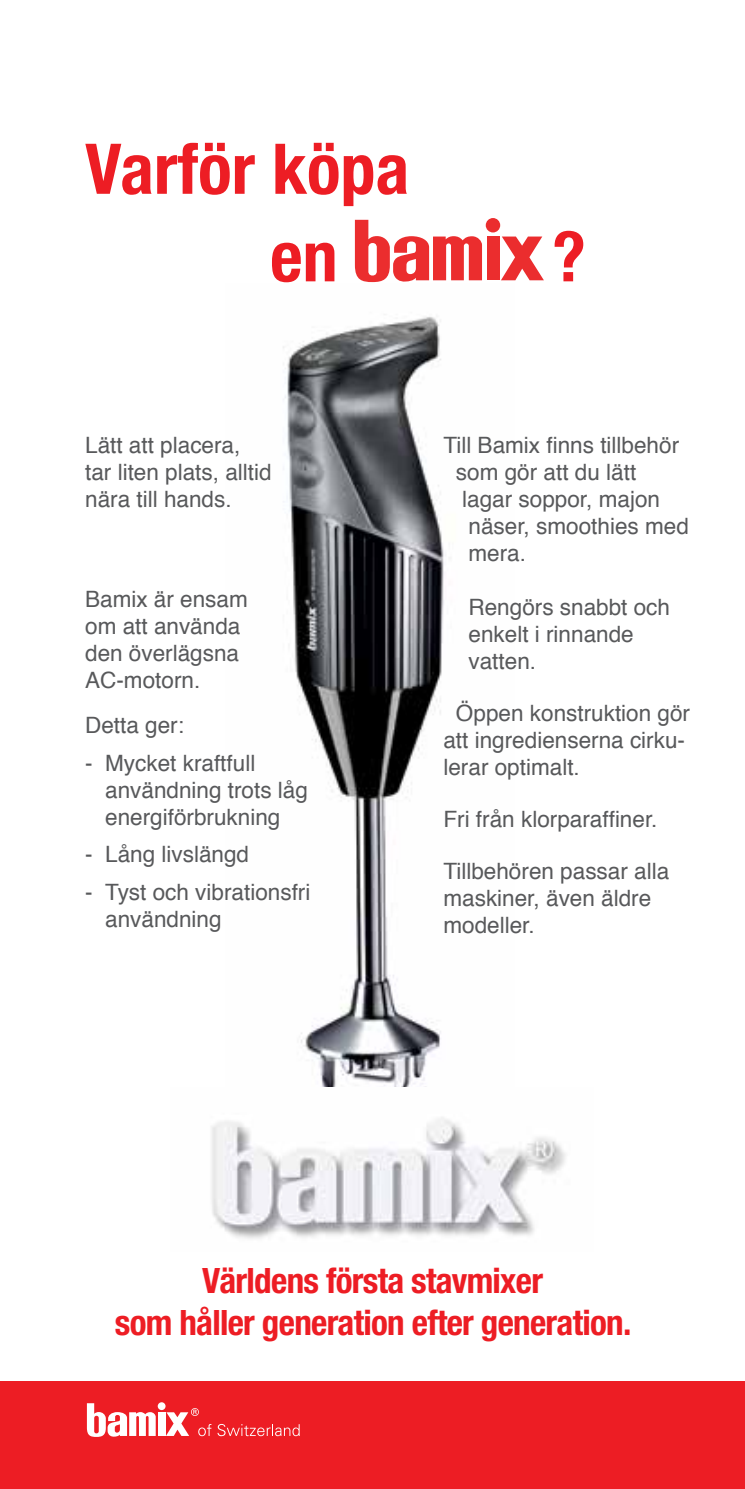
<style>
.page{position:relative;width:745px;height:1489px;background:#fff}
.page>*{position:absolute;margin:0;border:0;box-sizing:border-box;transform-origin:0 0}
.t1{font:700 condensed 70px/87.5px "Helvetica Neue";color:#ed1d24}
.t2{font:700 condensed 35px/42.5px "Helvetica Neue";letter-spacing:-.02em;color:#ed1d24;text-align:center}
.t3{font:22.5px/27px "Helvetica";color:#58595b}
</style>
<div class="page">
<div style="left:0;top:1381px;width:744px;height:107px;background:#ed1d24"></div>
<div style="left:158px;top:1402px;width:7px;height:7px;background:#fff;border-radius:50%"></div>
<div style="left:158px;top:1412px;width:7px;height:23px;background:#fff"></div>
<svg style="left:87px;top:1403px;width:69px;height:33px"></svg>
<svg style="left:166px;top:1408px;width:45px;height:27px"></svg>
<svg style="left:217px;top:1424px;width:82px;height:11px"></svg>
<img style="left:283px;top:316px;width:161px;height:770px">
<img style="left:211px;top:1086px;width:355px;height:153px">
<div style="left:485px;top:218px;width:15px;height:14px;background:#eb2d2e;border-radius:50%"></div>
<div style="left:486px;top:236px;width:13px;height:44px;background:#eb2d2e"></div>
<svg style="left:354px;top:220px;width:127px;height:62px"></svg>
<svg style="left:501px;top:236px;width:42px;height:44px"></svg>
<h1 class="t1" style="left:270px;top:124px;width:140px;text-indent:-185px">Varför köpa en</h1>
<h1 class="t1" style="left:551px;top:212px;width:35px">?</h1>
<p class="t3" style="left:85px;top:432px;width:188px">Lätt att placera, tar liten plats, alltid nära till hands.</p>
<p class="t3" style="left:85px;top:586px;width:164px">Bamix är ensam om att använda den överlägsna<br>AC-motorn.</p>
<p class="t3" style="left:85px;top:712px;width:100px">Detta ger:</p>
<p class="t3" style="left:105px;top:750px;width:204px;text-indent:-20px">- Mycket kraftfull användning trots låg energiförbrukning</p>
<p class="t3" style="left:85px;top:841px;width:165px">- Lång livslängd</p>
<p class="t3" style="left:105px;top:879px;width:207px;text-indent:-20px">- Tyst och vibrationsfri användning</p>
<p class="t3" style="left:443px;top:432px;width:237px">Till Bamix finns tillbehör</p>
<p class="t3" style="left:455px;top:459px;width:182px">som gör att du lätt</p>
<p class="t3" style="left:462px;top:486px;width:199px">lagar soppor, majon</p>
<p class="t3" style="left:468px;top:513px;width:222px">näser, smoothies med</p>
<p class="t3" style="left:468px;top:540px;width:59px">mera.</p>
<p class="t3" style="left:468px;top:594px;width:203px">Rengörs snabbt och enkelt i rinnande vatten.</p>
<p class="t3" style="left:443px;top:700px;width:248px;text-indent:13px">Öppen konstruktion gör att ingredienserna cirku&shy;lerar optimalt.</p>
<p class="t3" style="left:443px;top:806px;width:215px">Fri från klorparaffiner.</p>
<p class="t3" style="left:443px;top:858px;width:227px">Tillbehören passar alla maskiner, även äldre modeller.</p>
<h2 class="t2" style="left:115px;top:1258px;width:517px">Världens första stavmixer<br>som håller generation efter generation.</h2>
</div>
